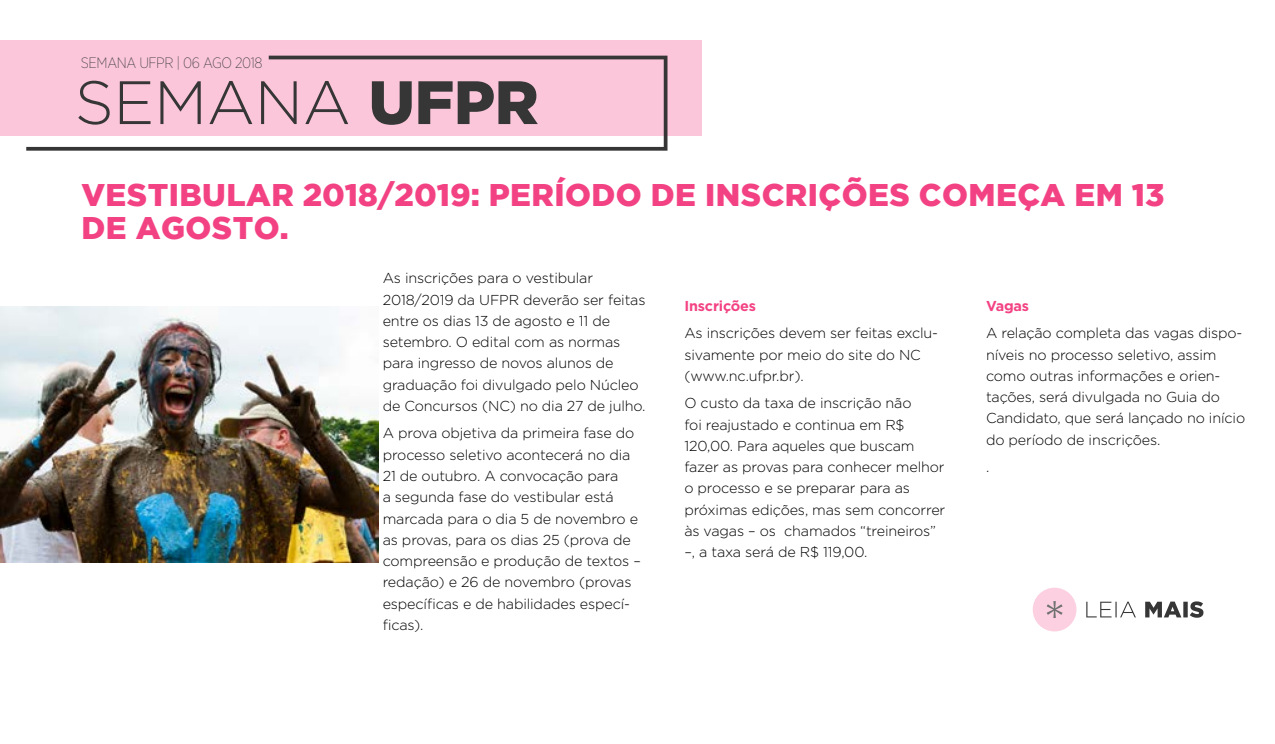
<style>
.page{position:relative;width:1275px;height:744px;background:#fff}
.page>*{position:absolute;margin:0;border:0;box-sizing:border-box;transform-origin:0 0}
.t1{font:300 61.12px "Gotham";letter-spacing:-.005em;color:#363636}
.t2{font:900 31.25px/32.5px "Gotham";letter-spacing:.015em;color:#f34283}
.t3{font:200 15px "Gotham Narrow";letter-spacing:-.025em;color:#363636}
.t4{font:300 14.38px/21.2px "Gotham";letter-spacing:-.01em;color:#000}
.t5{font:700 14.38px "Gotham";letter-spacing:-.01em;color:#f34283}
.s1{font-weight:900}
</style>
<div class="page">
<div style="left:0;top:41px;width:701px;height:95px;background:#fbc6da"></div>
<svg style="left:26px;top:56px;width:642px;height:95px"></svg>
<img style="left:0;top:306px;width:378px;height:256px">
<div style="left:1033px;top:588px;width:43px;height:43px;background:#fcd0e0;border-radius:50%"></div>
<svg style="left:1047px;top:601px;width:16px;height:17px"></svg>
<svg style="left:1086px;top:601px;width:117px;height:17px"></svg>
<p class="t3" style="left:81px;top:53px;width:183px">SEMANA UFPR | 06 AGO 2018</p>
<h1 class="t1" style="left:75px;top:64px;width:465px">SEMANA <span class="s1">UFPR</span></h1>
<h2 class="t2" style="left:81px;top:178px;width:1084px">VESTIBULAR 2018/2019: PERÍODO DE INSCRIÇÕES COMEÇA EM 13<br>DE AGOSTO.</h2>
<p class="t4" style="left:383px;top:267px;width:264px">As inscrições para o vestibular 2018/2019 da UFPR deverão ser feitas entre os dias 13 de agosto e 11 de setembro. O edital com as normas para ingresso de novos alunos de graduação foi divulgado pelo Núcleo de Concursos (NC) no dia 27 de julho.</p>
<p class="t4" style="left:383px;top:422px;width:260px">A prova objetiva da primeira fase do processo seletivo acontecerá no dia<br>21 de outubro. A convocação para<br>a segunda fase do vestibular está marcada para o dia 5 de novembro e as provas, para os dias 25 (prova de compreensão e produção de textos – redação) e 26 de novembro (provas específicas e de habilidades especí&shy;ficas).</p>
<p class="t5" style="left:684px;top:296px;width:73px">Inscrições</p>
<p class="t4" style="left:684px;top:322px;width:255px">As inscrições devem ser feitas exclu&shy;sivamente por meio do site do NC (www.nc.ufpr.br).</p>
<p class="t4" style="left:684px;top:392px;width:263px">O custo da taxa de inscrição não<br>foi reajustado e continua em R$<br>120,00. Para aqueles que buscam fazer as provas para conhecer melhor o processo e se preparar para as próximas edições, mas sem concorrer às vagas – os chamados “treineiros” –, a taxa será de R$ 119,00.</p>
<p class="t5" style="left:986px;top:296px;width:45px">Vagas</p>
<p class="t4" style="left:986px;top:322px;width:261px">A relação completa das vagas dispo&shy;níveis no processo seletivo, assim como outras informações e orien&shy;tações, será divulgada no Guia do Candidato, que será lançado no início do período de inscrições.</p>
<p class="t4" style="left:986px;top:456px;width:5px">.</p>
</div>
